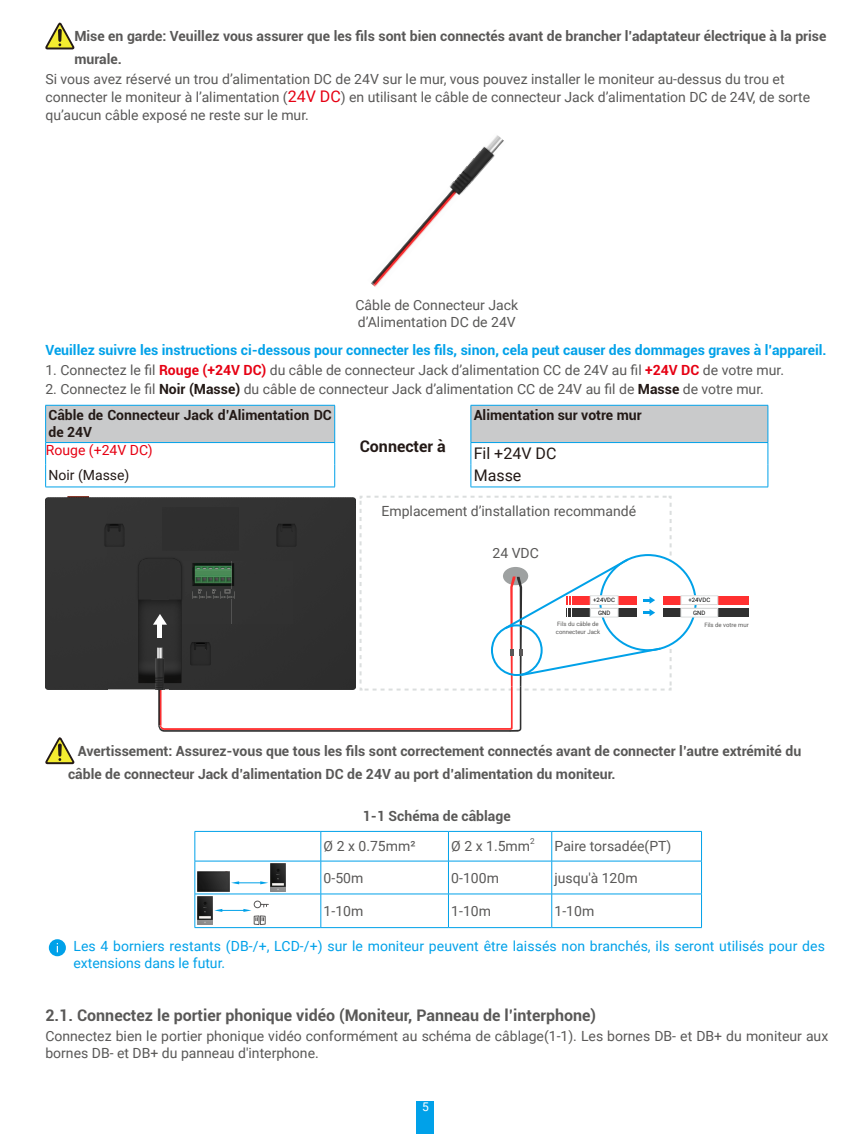
<style>
.page{position:relative;width:851px;height:1134px;background:#fff}
.page>*{position:absolute;margin:0;border:0;box-sizing:border-box;transform-origin:0 0}
.t1{font:700 16px "Roboto";color:#595857}
.t2{font:16px "Roboto";color:#231916}
.t3{font:700 16px "Roboto";color:#231916}
.t4{font:14px/18px "Roboto";color:#595857}
.t5{font:700 14px/23.2px "Roboto";color:#595857}
.t6{font:14px/16.8px "Roboto";letter-spacing:.005em;color:#00a1e9}
.t7{font:700 14px "Roboto";color:#00a1e9}
.t8{font:700 14px "Roboto";color:#231916}
.t9{font:14px "Roboto";color:#e60013}
.t10{font:14px "Roboto";color:#231916}
.t11{font:12px "Roboto";color:#fff}
.t12{font:8.2px "Roboto";color:#595857}
.t13{font:6px/7.2px "Roboto";color:#595857}
.t14{font:6px/12.4px "Roboto";color:#000;text-align:center}
.s1{font-size:16px;color:#e60013}
.s2{font-weight:700;color:#e60013}
.s3{font-weight:700;color:#231916}
</style>
<div class="page">
<div style="left:417px;top:1101px;width:17px;height:33px;background:#00a1e9"></div>
<svg style="left:45px;top:23px;width:29px;height:26px"></svg>
<img style="left:371px;top:135px;width:133px;height:152px">
<hr style="left:45px;top:487px;width:290px;height:1px;background:#00a1e9">
<svg style="left:45px;top:405px;width:723px;height:82px"></svg>
<hr style="left:470px;top:487px;width:298px;height:1px;background:#00a1e9">
<hr style="left:45px;top:405px;width:290px;height:1px;background:#00a1e9">
<hr style="left:45px;top:405px;width:1px;height:37px;background:#00a1e9">
<hr style="left:334px;top:405px;width:1px;height:37px;background:#00a1e9">
<hr style="left:45px;top:442px;width:290px;height:1px;background:#00a1e9">
<hr style="left:470px;top:405px;width:298px;height:1px;background:#00a1e9">
<hr style="left:470px;top:405px;width:1px;height:37px;background:#00a1e9">
<hr style="left:767px;top:405px;width:1px;height:37px;background:#00a1e9">
<hr style="left:470px;top:442px;width:298px;height:1px;background:#00a1e9">
<div style="left:45px;top:498px;width:62px;height:191px;background:#333"></div>
<img style="left:45px;top:561px;width:1px;height:64px">
<div style="left:107px;top:561px;width:46px;height:64px;background:#323232"></div>
<img style="left:107px;top:689px;width:46px;height:1px">
<div style="left:46px;top:496px;width:107px;height:65px;background:#353535"></div>
<div style="left:46px;top:625px;width:107px;height:64px;background:#313131"></div>
<div style="left:662px;top:596px;width:86px;height:8px;background:#ff3030"></div>
<div style="left:680px;top:595px;width:38px;height:10px;background:#fff;border:1px solid #dbdede"></div>
<div style="left:662px;top:609px;width:86px;height:8px;background:#303030"></div>
<div style="left:680px;top:608px;width:38px;height:9px;background:#fff;border:1px solid #dbdede"></div>
<svg style="left:153px;top:495px;width:519px;height:237px"></svg>
<svg style="left:45px;top:737px;width:29px;height:27px"></svg>
<hr style="left:194px;top:831px;width:127px;height:1px;background:#00a1e9">
<svg style="left:194px;top:832px;width:1px;height:29px"></svg>
<hr style="left:321px;top:831px;width:127px;height:1px;background:#00a1e9">
<svg style="left:320px;top:832px;width:1px;height:29px"></svg>
<hr style="left:448px;top:831px;width:103px;height:1px;background:#00a1e9">
<svg style="left:448px;top:832px;width:1px;height:29px"></svg>
<hr style="left:551px;top:831px;width:150px;height:1px;background:#00a1e9">
<svg style="left:551px;top:832px;width:1px;height:29px"></svg>
<svg style="left:701px;top:832px;width:1px;height:29px"></svg>
<hr style="left:194px;top:861px;width:127px;height:1px;background:#00a1e9">
<hr style="left:194px;top:861px;width:1px;height:33px;background:#00a1e9">
<hr style="left:321px;top:861px;width:127px;height:1px;background:#00a1e9">
<hr style="left:320px;top:861px;width:1px;height:33px;background:#00a1e9">
<hr style="left:448px;top:861px;width:103px;height:1px;background:#00a1e9">
<hr style="left:448px;top:861px;width:1px;height:33px;background:#00a1e9">
<hr style="left:551px;top:861px;width:150px;height:1px;background:#00a1e9">
<hr style="left:551px;top:861px;width:1px;height:33px;background:#00a1e9">
<hr style="left:701px;top:861px;width:1px;height:33px;background:#00a1e9">
<hr style="left:194px;top:894px;width:127px;height:1px;background:#00a1e9">
<hr style="left:194px;top:894px;width:1px;height:33px;background:#00a1e9">
<hr style="left:194px;top:927px;width:127px;height:1px;background:#00a1e9">
<hr style="left:321px;top:894px;width:127px;height:1px;background:#00a1e9">
<hr style="left:320px;top:894px;width:1px;height:33px;background:#00a1e9">
<hr style="left:321px;top:927px;width:127px;height:1px;background:#00a1e9">
<hr style="left:448px;top:894px;width:103px;height:1px;background:#00a1e9">
<hr style="left:448px;top:894px;width:1px;height:33px;background:#00a1e9">
<hr style="left:551px;top:894px;width:150px;height:1px;background:#00a1e9">
<hr style="left:551px;top:894px;width:1px;height:33px;background:#00a1e9">
<hr style="left:701px;top:894px;width:1px;height:33px;background:#00a1e9">
<hr style="left:448px;top:927px;width:103px;height:1px;background:#00a1e9">
<hr style="left:551px;top:927px;width:150px;height:1px;background:#00a1e9">
<img style="left:271px;top:864px;width:15px;height:27px">
<img style="left:198px;top:871px;width:31px;height:20px">
<svg style="left:231px;top:881px;width:37px;height:3px"></svg>
<img style="left:198px;top:897px;width:14px;height:27px">
<div style="left:254px;top:916px;width:5px;height:9px;border:1px solid #595757"></div>
<div style="left:260px;top:916px;width:5px;height:9px;border:1px solid #595757"></div>
<svg style="left:214px;top:900px;width:55px;height:21px"></svg>
<div style="left:49px;top:939px;width:17px;height:17px;background:#00a1e9;border-radius:50%"></div>
<p class="t5" style="left:74px;top:24px;width:753px">Mise en garde: Veuillez vous assurer que les fils sont bien connectés avant de brancher l’adaptateur électrique à la prise murale.</p>
<p class="t4" style="left:45px;top:69px;width:766px">Si vous avez réservé un trou d’alimentation DC de 24V sur le mur, vous pouvez installer le moniteur au-dessus du trou et connecter le moniteur à l’alimentation (<span class="s1">24V DC</span>) en utilisant le câble de connecteur Jack d’alimentation DC de 24V, de sorte qu’aucun câble exposé ne reste sur le mur.</p>
<p class="t4" style="left:355px;top:296px;width:164px;line-height:16.8px">Câble de Connecteur Jack d’Alimentation DC de 24V</p>
<p class="t7" style="left:45px;top:340px;width:782px">Veuillez suivre les instructions ci-dessous pour connecter les fils, sinon, cela peut causer des dommages graves à l’appareil.</p>
<p class="t4" style="left:45px;top:360px;width:740px">1. Connectez le fil <span class="s2">Rouge (+24V DC)</span> du câble de connecteur Jack d’alimentation CC de 24V au fil <span class="s2">+24V DC</span> de votre mur.</p>
<p class="t4" style="left:45px;top:376px;width:720px;line-height:25.6px">2. Connectez le fil <span class="s3">Noir (Masse)</span> du câble de connecteur Jack d’alimentation CC de 24V au fil de <span class="s3">Masse</span> de votre mur.<br><span class="s3">Câble de Connecteur Jack d’Alimentation DC</span></p>
<p class="t8" style="left:48px;top:422px;width:45px">de 24V</p>
<p class="t3" style="left:360px;top:435px;width:88px">Connecter à</p>
<p class="t8" style="left:473px;top:405px;width:169px">Alimentation sur votre mur</p>
<p class="t9" style="left:46px;top:440px;width:108px">Rouge (+24V DC)</p>
<p class="t2" style="left:473px;top:442px;width:84px">Fil +24V DC</p>
<p class="t10" style="left:48px;top:465px;width:82px">Noir (Masse)</p>
<p class="t2" style="left:473px;top:464px;width:49px">Masse</p>
<p class="t4" style="left:381px;top:502px;width:256px">Emplacement d’installation recommandé</p>
<p class="t4" style="left:492px;top:543px;width:48px">24 VDC</p>
<p class="t14" style="left:593px;top:594px;width:23px">+24VDC<br>GND</p>
<p class="t14" style="left:688px;top:594px;width:23px">+24VDC<br>GND</p>
<p class="t13" style="left:556px;top:620px;width:46px">Fils du câble de connecteur Jack</p>
<p class="t13" style="left:704px;top:621px;width:46px">Fils de votre mur</p>
<p class="t5" style="left:68px;top:739px;width:734px;text-indent:10px">Avertissement: Assurez-vous que tous les fils sont correctement connectés avant de connecter l’autre extrémité du câble de connecteur Jack d’alimentation DC de 24V au port d’alimentation du moniteur.</p>
<p class="t5" style="left:363px;top:803px;width:149px">1-1 Schéma de câblage</p>
<p class="t4" style="left:323px;top:837px;width:93px">Ø 2 x 0.75mm²</p>
<p class="t4" style="left:451px;top:837px;width:80px">Ø 2 x 1.5mm</p>
<p class="t12" style="left:530px;top:836px;width:6px">2</p>
<p class="t4" style="left:554px;top:837px;width:118px">Paire torsadée(PT)</p>
<p class="t4" style="left:323px;top:868px;width:41px">0-50m</p>
<p class="t4" style="left:451px;top:868px;width:49px">0-100m</p>
<p class="t4" style="left:554px;top:868px;width:85px">jusqu'à 120m</p>
<p class="t4" style="left:323px;top:901px;width:41px">1-10m</p>
<p class="t4" style="left:451px;top:901px;width:41px">1-10m</p>
<p class="t4" style="left:554px;top:901px;width:41px">1-10m</p>
<p class="t6" style="left:73px;top:937px;width:753px">Les 4 borniers restants (DB-/+, LCD-/+) sur le moniteur peuvent être laissés non branchés, ils seront utilisés pour des extensions dans le futur.</p>
<p class="t1" style="left:45px;top:1004px;width:552px">2.1. Connectez le portier phonique vidéo (Moniteur, Panneau de l’interphone)</p>
<p class="t4" style="left:45px;top:1027px;width:784px;line-height:16.8px">Connectez bien le portier phonique vidéo conformément au schéma de câblage(1-1). Les bornes DB- et DB+ du moniteur aux bornes DB- et DB+ du panneau d'interphone.</p>
<p class="t11" style="left:422px;top:1099px;width:8px">5</p>
</div>
